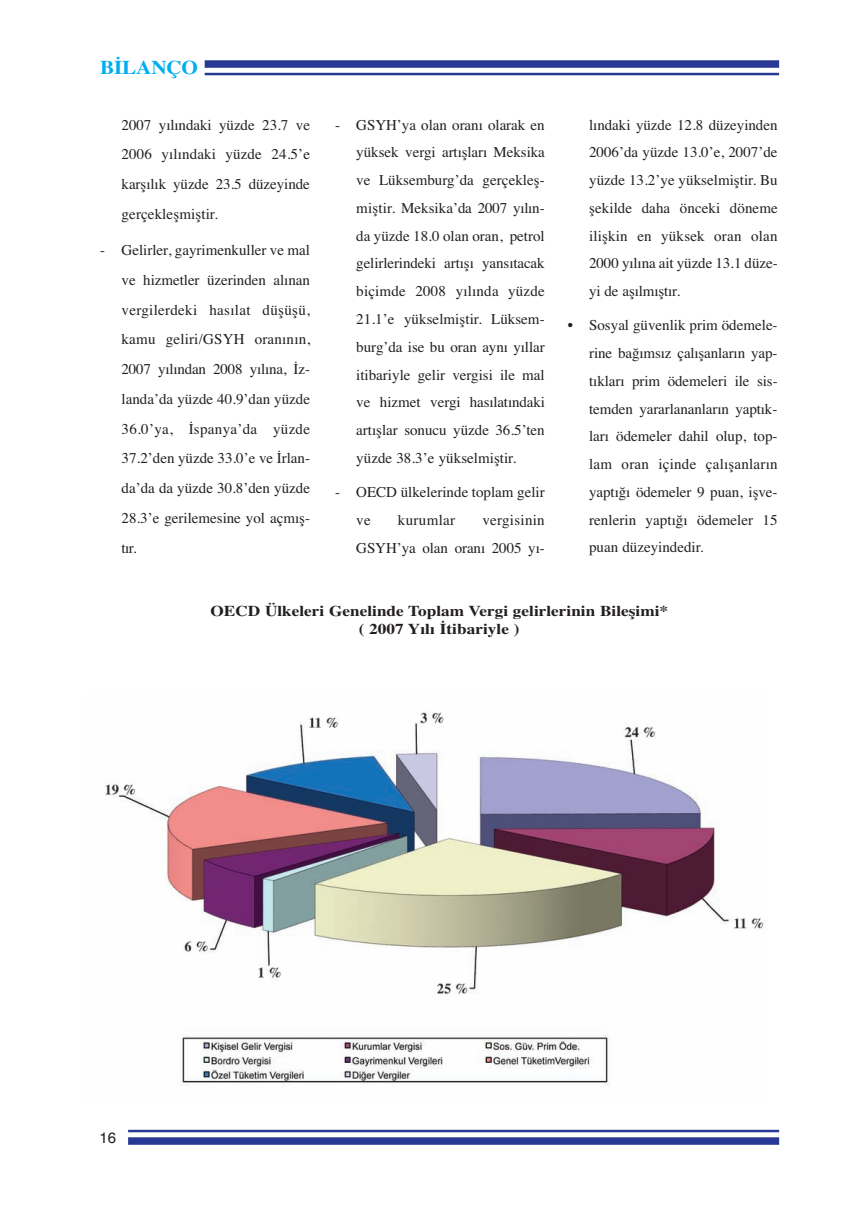
<style>
.page{position:relative;width:851px;height:1212px;background:#fff}
.page>*{position:absolute;margin:0;border:0;box-sizing:border-box;transform-origin:0 0}
.t1{font:700 19.5px "Times TU";letter-spacing:-.01em;color:#00aeef;scale:1.09 1}
.t2{font:15px/27.8px "Times TU";color:#231f20;text-align:justify}
.t3{font:700 15px/18px "Times TU";color:#231f20;text-align:center;scale:1.15 1}
.t4{font:15px "Times TU";letter-spacing:.02em;color:#231f20}
.t5{font:15px "Helvetica TU";color:#231f20}
</style>
<div class="page">
<hr style="left:128px;top:1130px;width:651px;height:2px;background:#273895">
<div style="left:128px;top:1137px;width:651px;height:8px;background:#273895"></div>
<div style="left:205px;top:60px;width:574px;height:8px;background:#273895"></div>
<hr style="left:205px;top:73px;width:574px;height:2px;background:#273895">
<img style="left:105px;top:712px;width:659px;height:374px">
<h1 class="t1" style="left:100px;top:56px;width:91px">BİLANÇO</h1>
<p class="t2" style="left:122px;top:110px;width:190px;line-height:29.7px">2007 yılındaki yüzde 23.7 ve 2006 yılındaki yüzde 24.5’e karşılık yüzde 23.5 düzeyinde gerçekleşmiştir.</p>
<p class="t2" style="left:122px;top:235px;width:190px;line-height:29.7px;text-indent:-21px">- Gelirler, gayrimenkuller ve mal ve hizmetler üzerinden alınan vergilerdeki hasılat düşüşü, kamu geliri/GSYH oranının, 2007 yılından 2008 yılına, İz&shy;landa’da yüzde 40.9’dan yüzde 36.0’ya, İspanya’da yüzde 37.2’den yüzde 33.0’e ve İrlan&shy;da’da da yüzde 30.8’den yüzde 28.3’e gerilemesine yol açmış&shy;tır.</p>
<p class="t2" style="left:356px;top:111px;width:190px;text-indent:-21px">- GSYH’ya olan oranı olarak en yüksek vergi artışları Meksika ve Lüksemburg’da gerçekleş&shy;miştir. Meksika’da 2007 yılın&shy;da yüzde 18.0 olan oran, petrol gelirlerindeki artışı yansıtacak biçimde 2008 yılında yüzde 21.1’e yükselmiştir. Lüksem&shy;burg’da ise bu oran aynı yıllar itibariyle gelir vergisi ile mal ve hizmet vergi hasılatındaki artışlar sonucu yüzde 36.5’ten yüzde 38.3’e yükselmiştir.</p>
<p class="t2" style="left:356px;top:478px;width:190px;text-indent:-21px">- OECD ülkelerinde toplam gelir ve</p>
<p class="t4" style="left:398px;top:511px;width:59px">kurumlar</p>
<p class="t2" style="left:356px;top:506px;width:190px;text-align:right">vergisinin<br>GSYH’ya olan oranı 2005 yı-</p>
<p class="t2" style="left:589px;top:110px;width:190px">lındaki yüzde 12.8 düzeyinden 2006’da yüzde 13.0’e, 2007’de yüzde 13.2’ye yükselmiştir. Bu şekilde daha önceki döneme ilişkin en yüksek oran olan 2000 yılına ait yüzde 13.1 düze&shy;yi de aşılmıştır.</p>
<p class="t2" style="left:589px;top:311px;width:190px;text-indent:-21px">• Sosyal güvenlik prim ödemele&shy;rine bağımsız çalışanların yap&shy;tıkları prim ödemeleri ile sis&shy;temden yararlananların yaptık&shy;ları ödemeler dahil olup, top&shy;lam oran içinde çalışanların yaptığı ödemeler 9 puan, işve&shy;renlerin yaptığı ödemeler 15 puan düzeyindedir.</p>
<p class="t3" style="left:210px;top:602px;width:399px">OECD Ülkeleri Genelinde Toplam Vergi gelirlerinin Bileşimi* ( 2007 Yılı İtibariyle )</p>
<p class="t5" style="left:100px;top:1129px;width:18px">16</p>
</div>
